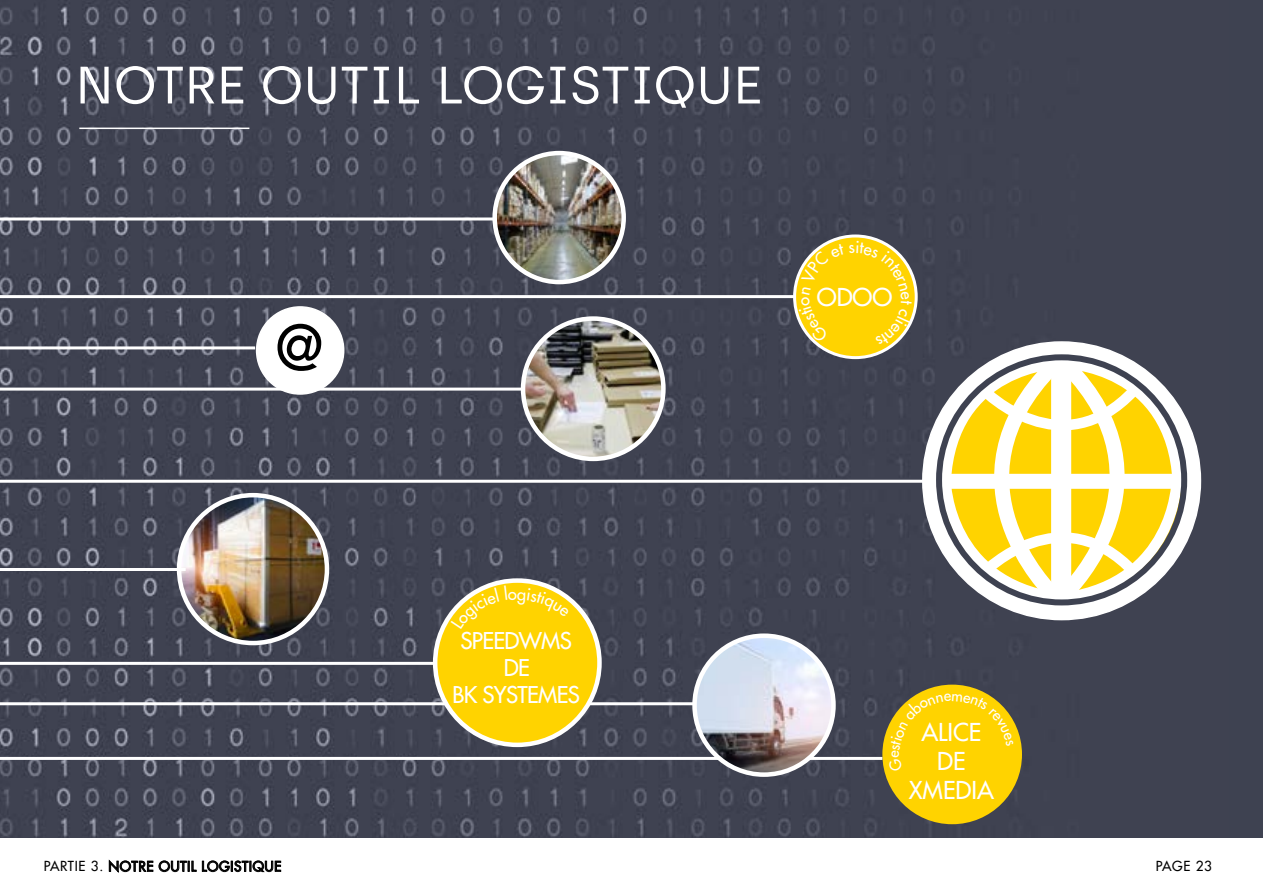
<style>
.page{position:relative;width:1263px;height:893px;background:#fff}
.page>*{position:absolute;margin:0;border:0;box-sizing:border-box;transform-origin:0 0}
.t1{font:60px "Futura LT";color:#000}
.t2{font:52.5px "Archia";color:#fff}
.t3{font:24px/28.8px "Futura LT";color:#fff;text-align:center}
.t4{font:22.5px/27px "Futura LT";letter-spacing:-.03em;color:#fff;text-align:center}
.t5{font:13.5px "Futura LT";letter-spacing:.05em;color:#000}
</style>
<div class="page">
<div style="left:0;top:0;width:1263px;height:867px;background:#3e4251"></div>
<img style="left:0;top:0;width:1228px;height:839px">
<hr style="left:0;top:295px;width:795px;height:3px;background:#fff">
<hr style="left:0;top:702px;width:699px;height:3px;background:#fff">
<svg style="left:794px;top:236px;width:122px;height:122px"></svg>
<div style="left:793px;top:234px;width:125px;height:125px;border:3px solid #fff;border-radius:50%"></div>
<div style="left:0;top:839px;width:1263px;height:54px;background:#fff"></div>
<hr style="left:79px;top:128px;width:170px;height:1px;background:#fff">
<div style="left:435px;top:581px;width:164px;height:164px;background:#ffd300;border-radius:50%"></div>
<div style="left:433px;top:578px;width:169px;height:169px;border:4px solid #fff;border-radius:50%"></div>
<div style="left:882px;top:685px;width:140px;height:139px;background:#ffd300;border-radius:50%"></div>
<img style="left:523px;top:319px;width:140px;height:140px;border-radius:70px">
<div style="left:521px;top:316px;width:145px;height:145px;border:4px solid #fff;border-radius:50%"></div>
<img style="left:495px;top:153px;width:129px;height:129px;border-radius:64px">
<div style="left:492px;top:151px;width:134px;height:133px;border:4px solid #fff;border-radius:50%"></div>
<img style="left:179px;top:495px;width:148px;height:148px;border-radius:74px">
<div style="left:177px;top:493px;width:152px;height:152px;border:4px solid #fff;border-radius:50%"></div>
<hr style="left:0;top:217px;width:494px;height:3px;background:#fff">
<hr style="left:0;top:346px;width:255px;height:3px;background:#fff">
<div style="left:257px;top:307px;width:87px;height:87px;background:#fff;border-radius:50%"></div>
<div style="left:256px;top:306px;width:88px;height:89px;border:2px solid #fff;border-radius:50%"></div>
<hr style="left:0;top:388px;width:523px;height:3px;background:#fff">
<hr style="left:0;top:568px;width:186px;height:3px;background:#fff">
<hr style="left:0;top:662px;width:434px;height:3px;background:#fff">
<hr style="left:0;top:480px;width:933px;height:3px;background:#fff">
<div style="left:923px;top:342px;width:277px;height:278px;background:#fff;border-radius:50%"></div>
<svg style="left:935px;top:344px;width:254px;height:266px"></svg>
<div style="left:936px;top:354px;width:251px;height:251px;border:6px solid #3e4251;border-radius:50%"></div>
<hr style="left:0;top:757px;width:882px;height:3px;background:#fff">
<img style="left:694px;top:636px;width:139px;height:139px;border-radius:69px">
<div style="left:692px;top:633px;width:144px;height:144px;border:4px solid #fff;border-radius:50%"></div>
<svg style="left:799px;top:241px;width:113px;height:104px;background:#efc811"></svg>
<svg style="left:451px;top:586px;width:119px;height:32px"></svg>
<svg style="left:888px;top:693px;width:126px;height:34px"></svg>
<h2 class="t2" style="left:75px;top:54px;width:689px">NOTRE OUTIL LOGISTIQUE</h2>
<h1 class="t1" style="left:275px;top:309px;width:49px">@</h1>
<h3 class="t3" style="left:817px;top:283px;width:77px">ODOO</h3>
<h3 class="t4" style="left:452px;top:627px;width:129px">SPEEDWMS<br>DE<br>BK SYSTEMES</h3>
<h3 class="t3" style="left:909px;top:718px;width:87px">ALICE<br>DE<br>XMEDIA</h3>
<p class="t5" style="left:44px;top:858px;width:239px">PARTIE 3. NOTRE OUTIL LOGISTIQUE</p>
<p class="t5" style="left:1156px;top:858px;width:58px">PAGE 23</p>
</div>
